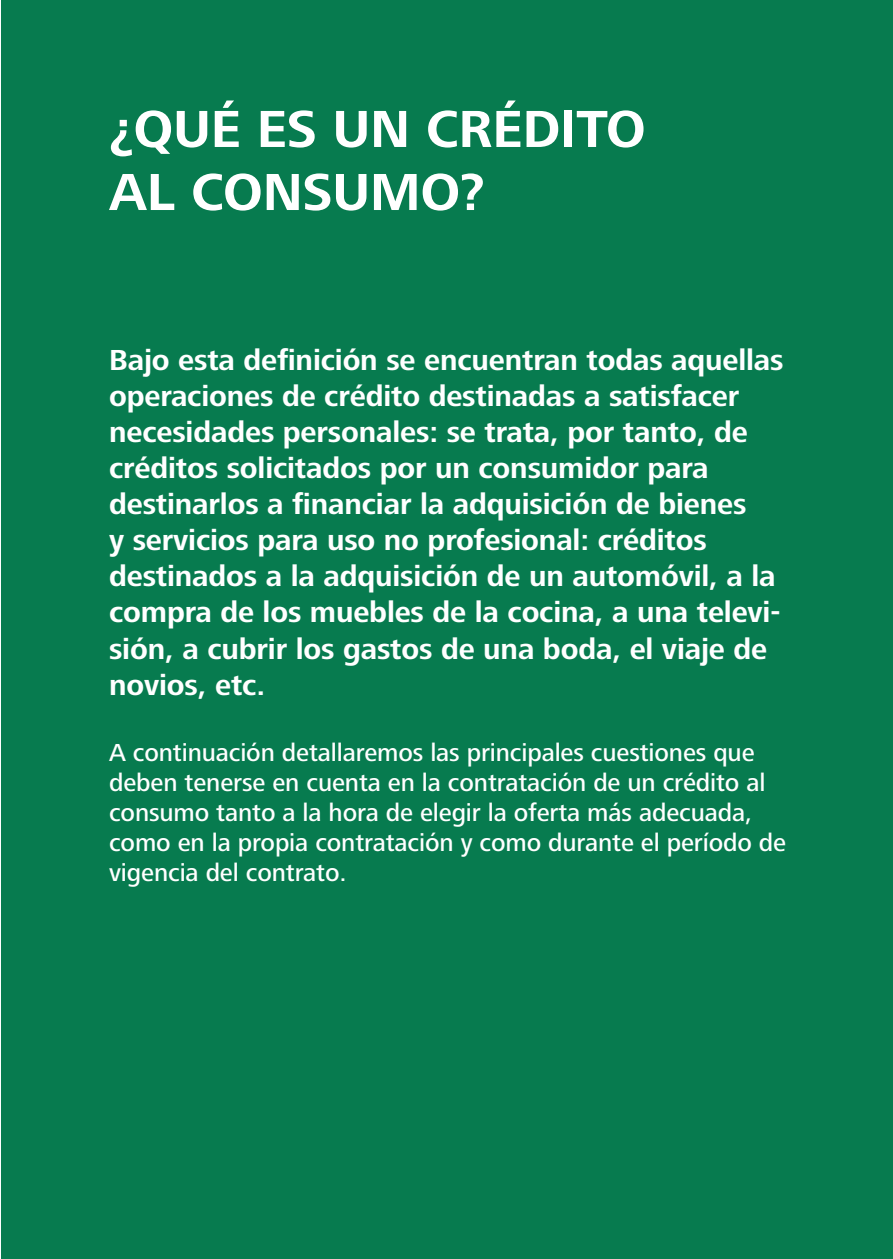
<style>
.page{position:relative;width:893px;height:1259px;background:#fff}
.page>*{position:absolute;margin:0;border:0;box-sizing:border-box;transform-origin:0 0}
.t1{font:700 54px/63px "Frutiger Next LT";color:#fff}
.t2{font:700 30px/36px "Frutiger Next LT";letter-spacing:-.005em;color:#fff}
.t3{font:500 25.5px/30px "Frutiger Next LT";letter-spacing:-.005em;color:#fff}
</style>
<div class="page">
<div style="left:1px;top:0;width:892px;height:1259px;background:#077b4f"></div>
<h1 class="t1" style="left:109px;top:97px;width:538px">¿QUÉ ES UN CRÉDITO<br>AL CONSUMO?</h1>
<p class="t2" style="left:109px;top:342px;width:676px">Bajo esta definición se encuentran todas aquellas operaciones de crédito destinadas a satisfacer necesidades personales: se trata, por tanto, de créditos solicitados por un consumidor para destinarlos a financiar la adquisición de bienes<br>y servicios para uso no profesional: créditos destinados a la adquisición de un automóvil, a la compra de los muebles de la cocina, a una televi&shy;sión, a cubrir los gastos de una boda, el viaje de novios, etc.</p>
<p class="t3" style="left:109px;top:737px;width:678px">A continuación detallaremos las principales cuestiones que deben tenerse en cuenta en la contratación de un crédito al consumo tanto a la hora de elegir la oferta más adecuada, como en la propia contratación y como durante el período de vigencia del contrato.</p>
</div>
